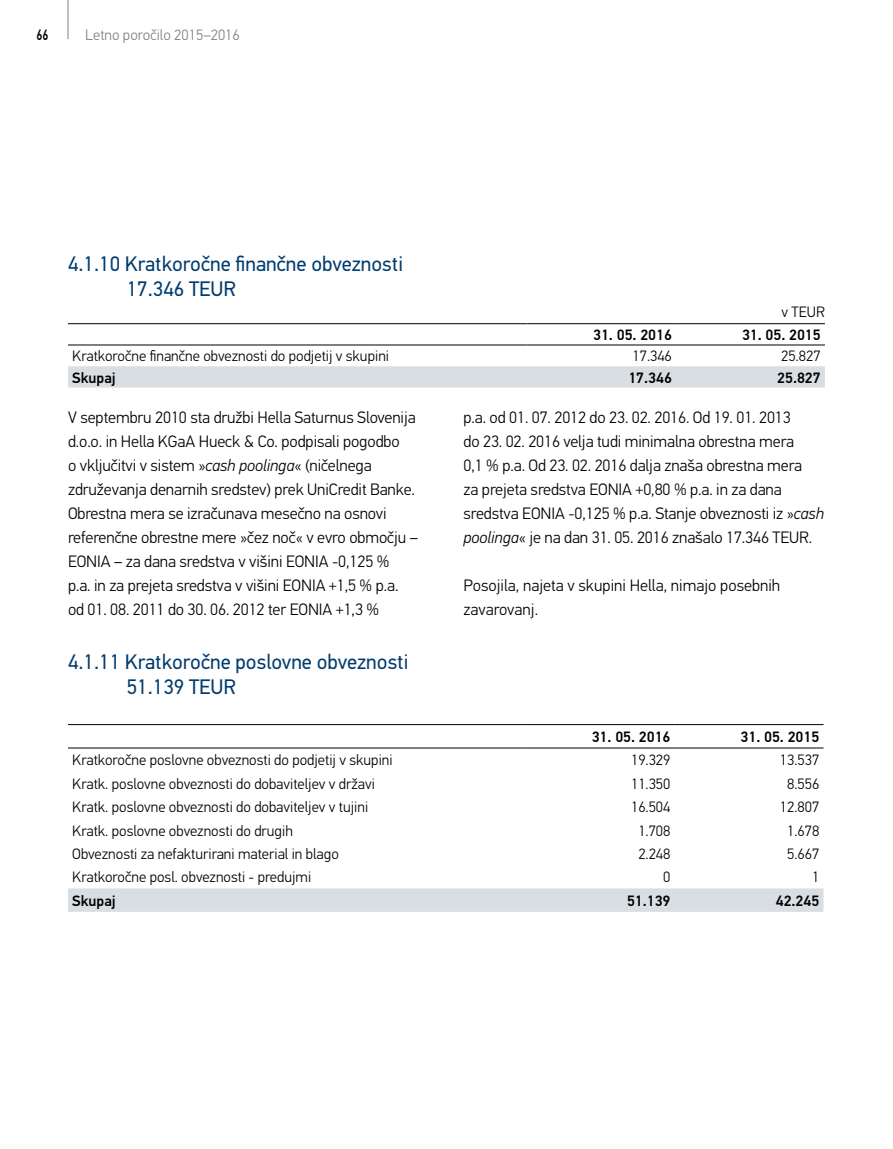
<style>
.page{position:relative;width:893px;height:1149px;background:#fff}
.page>*{position:absolute;margin:0;border:0;box-sizing:border-box;transform-origin:0 0}
.t1{font:21px/25.2px "Hella DIN Universal";color:#003c6f}
.t2{font:300 16.5px/24px "Hella DIN Universal";letter-spacing:-.005em;color:#000}
.t3{font:300 15px "Hella DIN Universal";color:#000}
.t4{font:500 15px "Hella DIN Universal";color:#000}
.t5{font:300 15px "Hella DIN Universal";color:#808285}
.t6{font:500 15px "Hella DIN Universal";color:#000;scale:.75 1}
.s1{font-style:italic}
</style>
<div class="page">
<hr style="left:68px;top:0;width:1px;height:39px;background:#808285">
<div style="left:68px;top:366px;width:757px;height:21px;background:#d9dee3"></div>
<hr style="left:68px;top:323px;width:459px;height:1px;background:#000">
<hr style="left:527px;top:323px;width:149px;height:1px;background:#000">
<hr style="left:676px;top:323px;width:149px;height:1px;background:#000">
<hr style="left:68px;top:344px;width:459px;height:1px;background:#000">
<hr style="left:527px;top:344px;width:149px;height:1px;background:#000">
<hr style="left:676px;top:344px;width:149px;height:1px;background:#000">
<div style="left:68px;top:888px;width:755px;height:23px;background:#d9dee3"></div>
<hr style="left:526px;top:724px;width:149px;height:1px;background:#000">
<hr style="left:675px;top:724px;width:148px;height:1px;background:#000">
<hr style="left:526px;top:747px;width:149px;height:1px;background:#000">
<hr style="left:675px;top:747px;width:148px;height:1px;background:#000">
<hr style="left:68px;top:724px;width:458px;height:1px;background:#000">
<hr style="left:68px;top:747px;width:458px;height:1px;background:#000">
<p class="t6" style="left:37px;top:25px;width:17px">66</p>
<p class="t5" style="left:85px;top:26px;width:156px">Letno poročilo 2015–2016</p>
<p class="t1" style="left:127px;top:252px;width:278px;text-indent:-59px">4.1.10 Kratkoročne finančne obveznosti<br>17.346 TEUR</p>
<p class="t3" style="left:782px;top:303px;width:45px">v TEUR</p>
<p class="t4" style="left:593px;top:325px;width:80px">31. 05. 2016</p>
<p class="t4" style="left:742px;top:325px;width:80px">31. 05. 2015</p>
<p class="t3" style="left:72px;top:347px;width:318px">Kratkoročne finančne obveznosti do podjetij v skupini</p>
<p class="t3" style="left:632px;top:347px;width:41px">17.346</p>
<p class="t3" style="left:781px;top:347px;width:41px">25.827</p>
<p class="t4" style="left:72px;top:368px;width:45px">Skupaj</p>
<p class="t4" style="left:628px;top:368px;width:45px">17.346</p>
<p class="t4" style="left:777px;top:368px;width:45px">25.827</p>
<p class="t2" style="left:68px;top:406px;width:351px">V septembru 2010 sta družbi Hella Saturnus Slovenija d.o.o. in Hella KGaA Hueck &amp; Co. podpisali pogodbo<br>o vključitvi v sistem »<span class="s1">cash poolinga</span>« (ničelnega združevanja denarnih sredstev) prek UniCredit Banke.<br>Obrestna mera se izračunava mesečno na osnovi referenčne obrestne mere »čez noč« v evro območju – EONIA – za dana sredstva v višini EONIA -0,125 %<br>p.a. in za prejeta sredstva v višini EONIA +1,5 % p.a. od 01. 08. 2011 do 30. 06. 2012 ter EONIA +1,3 %</p>
<p class="t2" style="left:463px;top:406px;width:362px">p.a. od 01. 07. 2012 do 23. 02. 2016. Od 19. 01. 2013<br>do 23. 02. 2016 velja tudi minimalna obrestna mera<br>0,1 % p.a. Od 23. 02. 2016 dalja znaša obrestna mera<br>za prejeta sredstva EONIA +0,80 % p.a. in za dana sredstva EONIA -0,125 % p.a. Stanje obveznosti iz »<span class="s1">cash poolinga</span>« je na dan 31. 05. 2016 znašalo 17.346 TEUR.</p>
<p class="t2" style="left:463px;top:574px;width:318px">Posojila, najeta v skupini Hella, nimajo posebnih zavarovanj.</p>
<p class="t1" style="left:127px;top:650px;width:283px;text-indent:-59px">4.1.11 Kratkoročne poslovne obveznosti<br>51.139 TEUR</p>
<p class="t4" style="left:592px;top:727px;width:80px">31. 05. 2016</p>
<p class="t4" style="left:741px;top:727px;width:80px">31. 05. 2015</p>
<p class="t3" style="left:72px;top:751px;width:322px">Kratkoročne poslovne obveznosti do podjetij v skupini</p>
<p class="t3" style="left:631px;top:751px;width:41px">19.329</p>
<p class="t3" style="left:780px;top:751px;width:41px">13.537</p>
<p class="t3" style="left:72px;top:774px;width:304px">Kratk. poslovne obveznosti do dobaviteljev v državi</p>
<p class="t3" style="left:631px;top:774px;width:41px">11.350</p>
<p class="t3" style="left:787px;top:774px;width:34px">8.556</p>
<p class="t3" style="left:72px;top:797px;width:297px">Kratk. poslovne obveznosti do dobaviteljev v tujini</p>
<p class="t3" style="left:631px;top:797px;width:41px">16.504</p>
<p class="t3" style="left:780px;top:797px;width:41px">12.807</p>
<p class="t3" style="left:72px;top:821px;width:222px">Kratk. poslovne obveznosti do drugih</p>
<p class="t3" style="left:638px;top:821px;width:34px">1.708</p>
<p class="t3" style="left:787px;top:821px;width:34px">1.678</p>
<p class="t3" style="left:72px;top:844px;width:268px">Obveznosti za nefakturirani material in blago</p>
<p class="t3" style="left:638px;top:844px;width:34px">2.248</p>
<p class="t3" style="left:787px;top:844px;width:34px">5.667</p>
<p class="t3" style="left:72px;top:868px;width:241px">Kratkoročne posl. obveznosti - predujmi</p>
<p class="t3" style="left:663px;top:868px;width:9px">0</p>
<p class="t3" style="left:812px;top:868px;width:9px">1</p>
<p class="t4" style="left:72px;top:890px;width:45px">Skupaj</p>
<p class="t4" style="left:627px;top:890px;width:45px">51.139</p>
<p class="t4" style="left:776px;top:890px;width:45px">42.245</p>
</div>
